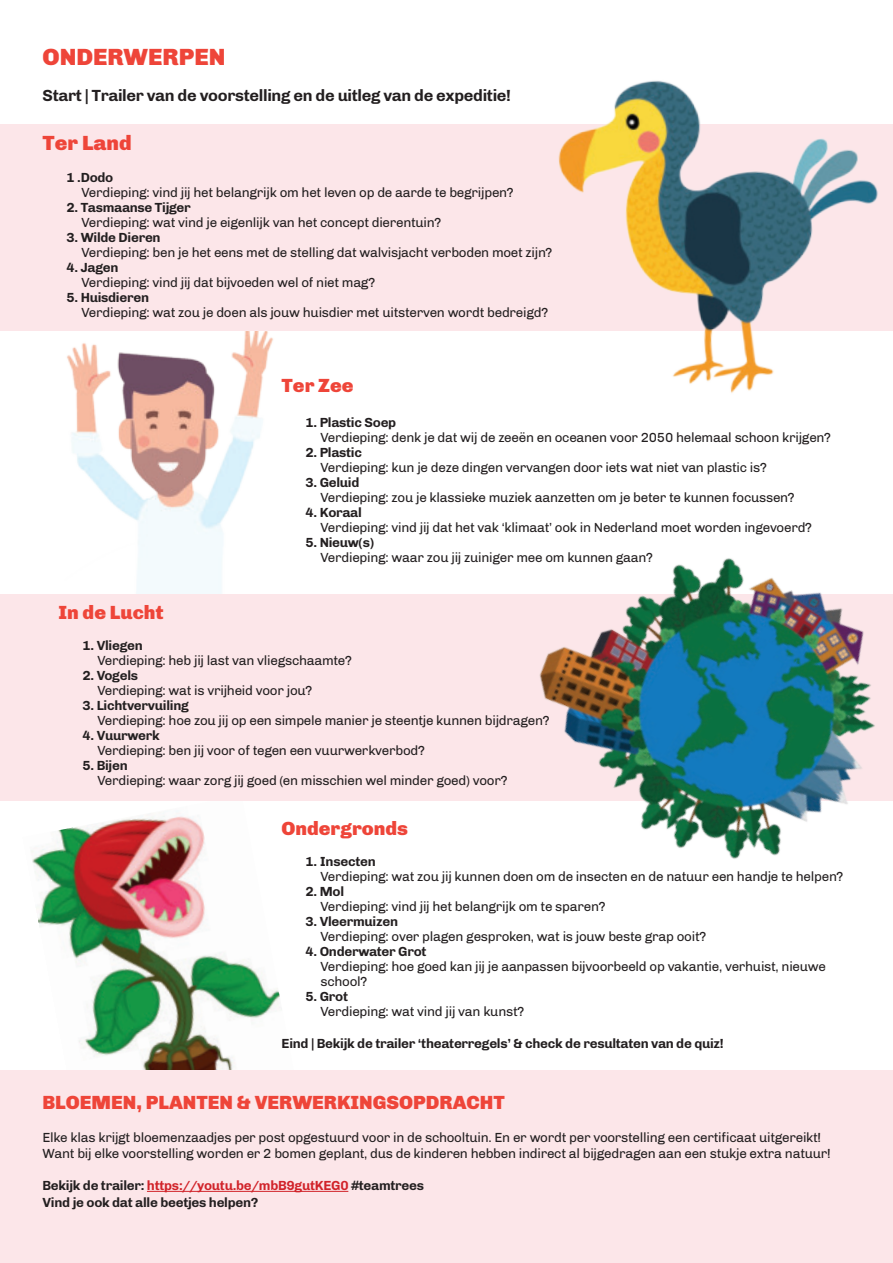
<style>
.page{position:relative;width:893px;height:1263px;background:#fff}
.page>*{position:absolute;margin:0;border:0;box-sizing:border-box;transform-origin:0 0}
.t1{font:900 24px "Chivo";color:#ee4539}
.t2{font:900 21px "Chivo";color:#ee4539}
.t3{font:900 19.5px "Chivo";color:#ee4539}
.t4{font:700 16.5px "Chivo";letter-spacing:-.02em;color:#231f20}
.t5{font:13.5px/15px "Chivo";letter-spacing:-.02em;color:#231f20}
.t6{font:700 13.5px/16.2px "Chivo";letter-spacing:-.02em;color:#231f20}
.s1{color:#d1232a}
</style>
<div class="page">
<img style="left:31px;top:811px;width:249px;height:259px">
<img style="left:67px;top:331px;width:206px;height:263px">
<div style="left:0;top:1070px;width:893px;height:192px;background:#fce6e9"></div>
<div style="left:0;top:125px;width:893px;height:206px;background:#fce6e9"></div>
<div style="left:0;top:594px;width:893px;height:207px;background:#fce6e9"></div>
<div style="left:0;top:1077px;width:893px;height:186px;background:#fce6e9"></div>
<img style="left:495px;top:80px;width:398px;height:313px">
<img style="left:539px;top:558px;width:336px;height:301px">
<hr style="left:147px;top:1191px;width:201px;height:1px;background:#d1232a">
<h1 class="t1" style="left:43px;top:48px;width:184px">ONDERWERPEN</h1>
<p class="t4" style="left:43px;top:89px;width:470px">Start | Trailer van de voorstelling en de uitleg van de expeditie!</p>
<h2 class="t2" style="left:43px;top:134px;width:91px">Ter Land</h2>
<p class="t6" style="left:67px;top:170px;width:48px">1 .Dodo</p>
<p class="t5" style="left:82px;top:186px;width:434px">Verdieping: vind jij het belangrijk om het leven op de aarde te begrijpen?</p>
<p class="t6" style="left:67px;top:200px;width:126px">2. Tasmaanse Tijger</p>
<p class="t5" style="left:82px;top:216px;width:361px">Verdieping: wat vind je eigenlijk van het concept dierentuin?</p>
<p class="t6" style="left:67px;top:230px;width:96px">3. Wilde Dieren</p>
<p class="t5" style="left:82px;top:246px;width:472px">Verdieping: ben je het eens met de stelling dat walvisjacht verboden moet zijn?</p>
<p class="t6" style="left:67px;top:260px;width:53px">4. Jagen</p>
<p class="t5" style="left:82px;top:276px;width:295px">Verdieping: vind jij dat bijvoeden wel of niet mag?</p>
<p class="t6" style="left:67px;top:290px;width:84px">5. Huisdieren</p>
<p class="t5" style="left:82px;top:306px;width:468px">Verdieping: wat zou je doen als jouw huisdier met uitsterven wordt bedreigd?</p>
<h3 class="t3" style="left:282px;top:378px;width:74px">Ter Zee</h3>
<p class="t6" style="left:306px;top:415px;width:92px">1. Plastic Soep</p>
<p class="t5" style="left:321px;top:430px;width:512px">Verdieping: denk je dat wij de zeeën en oceanen voor 2050 helemaal schoon krijgen?</p>
<p class="t6" style="left:306px;top:445px;width:58px">2. Plastic</p>
<p class="t5" style="left:321px;top:460px;width:448px">Verdieping: kun je deze dingen vervangen door iets wat niet van plastic is?</p>
<p class="t6" style="left:306px;top:475px;width:55px">3. Geluid</p>
<p class="t5" style="left:321px;top:490px;width:476px">Verdieping: zou je klassieke muziek aanzetten om je beter te kunnen focussen?</p>
<p class="t6" style="left:306px;top:505px;width:58px">4. Koraal</p>
<p class="t5" style="left:321px;top:520px;width:493px">Verdieping: vind jij dat het vak ‘klimaat’ ook in Nederland moet worden ingevoerd?</p>
<p class="t6" style="left:306px;top:535px;width:70px">5. Nieuw(s)</p>
<p class="t5" style="left:321px;top:550px;width:334px">Verdieping: waar zou jij zuiniger mee om kunnen gaan?</p>
<h3 class="t3" style="left:58px;top:604px;width:107px">In de Lucht</h3>
<p class="t6" style="left:82px;top:638px;width:62px">1. Vliegen</p>
<p class="t5" style="left:98px;top:654px;width:256px">Verdieping: heb jij last van vliegschaamte?</p>
<p class="t6" style="left:82px;top:668px;width:57px">2. Vogels</p>
<p class="t5" style="left:98px;top:684px;width:216px">Verdieping: wat is vrijheid voor jou?</p>
<p class="t6" style="left:82px;top:698px;width:108px">3. Lichtvervuiling</p>
<p class="t5" style="left:98px;top:714px;width:453px">Verdieping: hoe zou jij op een simpele manier je steentje kunnen bijdragen?</p>
<p class="t6" style="left:82px;top:728px;width:79px">4. Vuurwerk</p>
<p class="t5" style="left:98px;top:744px;width:329px">Verdieping: ben jij voor of tegen een vuurwerkverbod?</p>
<p class="t6" style="left:82px;top:758px;width:47px">5. Bijen</p>
<p class="t5" style="left:98px;top:774px;width:411px">Verdieping: waar zorg jij goed (en misschien wel minder goed) voor?</p>
<h3 class="t3" style="left:282px;top:821px;width:128px">Ondergronds</h3>
<p class="t6" style="left:306px;top:854px;width:72px">1. Insecten</p>
<p class="t5" style="left:321px;top:870px;width:524px">Verdieping: wat zou jij kunnen doen om de insecten en de natuur een handje te helpen?</p>
<p class="t6" style="left:306px;top:884px;width:40px">2. Mol</p>
<p class="t5" style="left:321px;top:900px;width:286px">Verdieping: vind jij het belangrijk om te sparen?</p>
<p class="t6" style="left:306px;top:914px;width:94px">3. Vleermuizen</p>
<p class="t5" style="left:321px;top:930px;width:387px">Verdieping: over plagen gesproken, wat is jouw beste grap ooit?</p>
<p class="t6" style="left:306px;top:944px;width:123px">4. Onderwater Grot</p>
<p class="t5" style="left:321px;top:960px;width:507px">Verdieping: hoe goed kan jij je aanpassen bijvoorbeeld op vakantie, verhuist, nieuwe school?</p>
<p class="t6" style="left:306px;top:989px;width:44px">5. Grot</p>
<p class="t5" style="left:321px;top:1005px;width:205px">Verdieping: wat vind jij van kunst?</p>
<p class="t6" style="left:282px;top:1037px;width:444px">Eind | Bekijk de trailer ‘theaterregels’ &amp; check de resultaten van de quiz!</p>
<h3 class="t3" style="left:43px;top:1095px;width:464px">BLOEMEN, PLANTEN &amp; VERWERKINGSOPDRACHT</h3>
<p class="t5" style="left:43px;top:1129px;width:790px;line-height:16.2px">Elke klas krijgt bloemenzaadjes per post opgestuurd voor in de schooltuin. En er wordt per voorstelling een certificaat uitgereikt!<br>Want bij elke voorstelling worden er 2 bomen geplant, dus de kinderen hebben indirect al bijgedragen aan een stukje extra natuur!</p>
<p class="t6" style="left:43px;top:1179px;width:383px">Bekijk de trailer: <span class="s1">https://youtu.be/mbB9gutKEG0</span> #teamtrees<br>Vind je ook dat alle beetjes helpen?</p>
</div>
